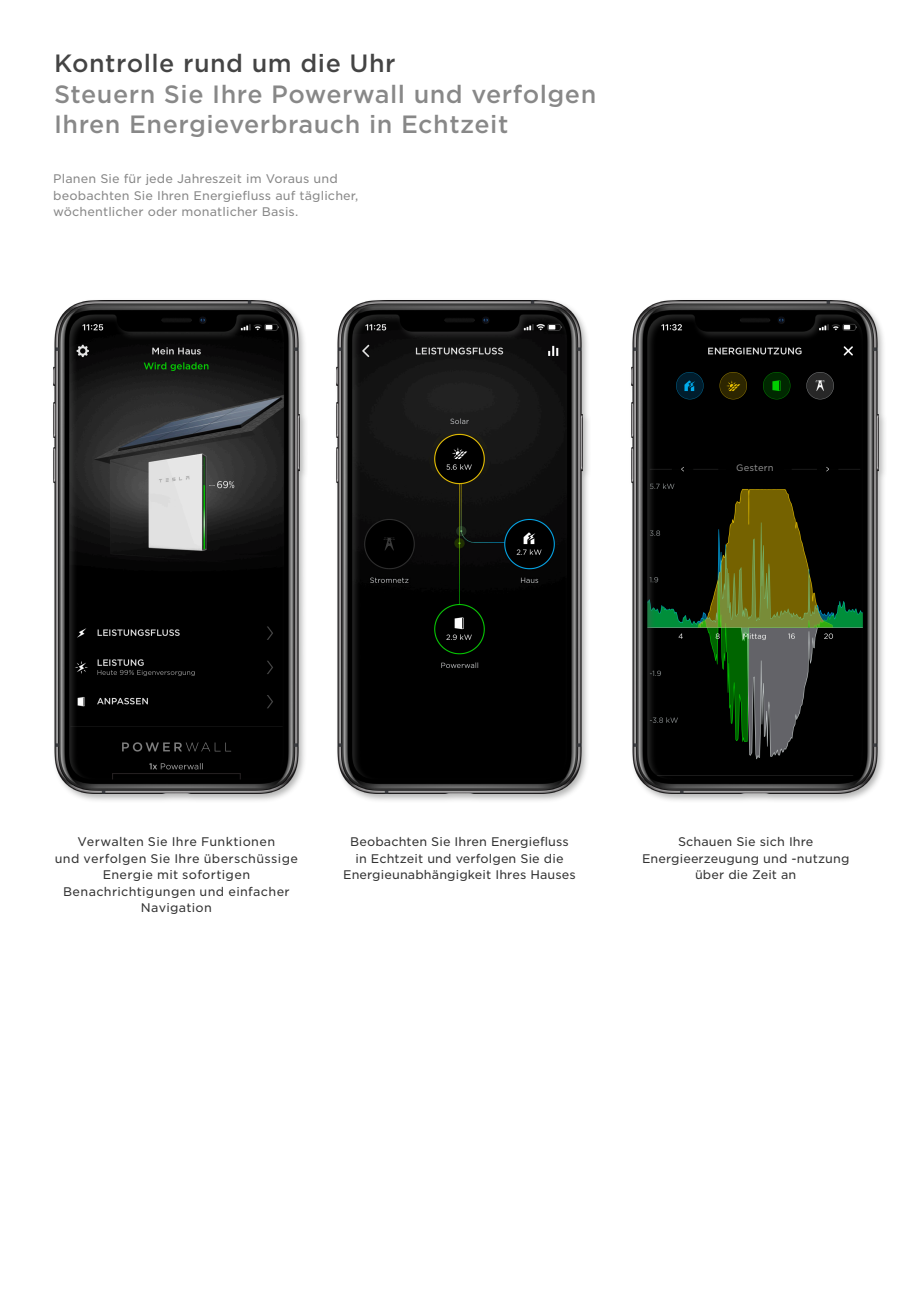
<style>
.page{position:relative;width:919px;height:1289px;background:#fff}
.page>*{position:absolute;margin:0;border:0;box-sizing:border-box;transform-origin:0 0}
.t1{font:500 24px/30px "Gotham S Sm";letter-spacing:.02em;color:#888}
.t2{font:500 24px "Gotham S Sm";letter-spacing:.02em;color:#444}
.t3{font:12px/16.5px "Gotham S Sm";letter-spacing:.01em;color:#333;text-align:center}
.t4{font:12px/16.5px "Gotham S Sm";letter-spacing:.03em;color:#333;text-align:center}
.t5{font:12px/16.5px "Gotham S Sm";letter-spacing:.01em;color:#888}
.t6{font:9px "Gotham S Sm";letter-spacing:.01em;color:#888}
</style>
<div class="page">
<div style="left:333px;top:298px;width:259px;height:505px;background:#5a5b5a;opacity:.45"></div>
<img style="left:336px;top:301px;width:246px;height:492px">
<div style="left:629px;top:298px;width:258px;height:505px;background:#5a5b5a;opacity:.45"></div>
<img style="left:631px;top:301px;width:247px;height:492px">
<div style="left:51px;top:298px;width:258px;height:505px;background:#5a5b5a;opacity:.45"></div>
<img style="left:53px;top:301px;width:246px;height:492px">
<div style="left:726px;top:464px;width:57px;height:11px;background:#000"></div>
<p class="t2" style="left:54px;top:47px;width:343px">Kontrolle rund um die Uhr</p>
<p class="t1" style="left:54px;top:78px;width:543px">Steuern Sie Ihre Powerwall und verfolgen<br>Ihren Energieverbrauch in Echtzeit</p>
<p class="t5" style="left:53px;top:170px;width:306px">Planen Sie für jede Jahreszeit im Voraus und beobachten Sie Ihren Energiefluss auf täglicher, wöchentlicher oder monatlicher Basis.</p>
<p class="t6" style="left:736px;top:462px;width:39px">Gestern</p>
<p class="t4" style="left:78px;top:833px;width:199px">Verwalten Sie Ihre Funktionen</p>
<p class="t4" style="left:55px;top:849px;width:245px">und verfolgen Sie Ihre überschüssige<br>Energie mit sofortigen<br>Benachrichtigungen und einfacher<br>Navigation</p>
<p class="t3" style="left:343px;top:833px;width:234px">Beobachten Sie Ihren Energiefluss in Echtzeit und verfolgen Sie die<br>Energieunabhängigkeit Ihres Hauses</p>
<p class="t3" style="left:642px;top:833px;width:209px">Schauen Sie sich Ihre<br>Energieerzeugung und -nutzung über die Zeit an</p>
</div>
